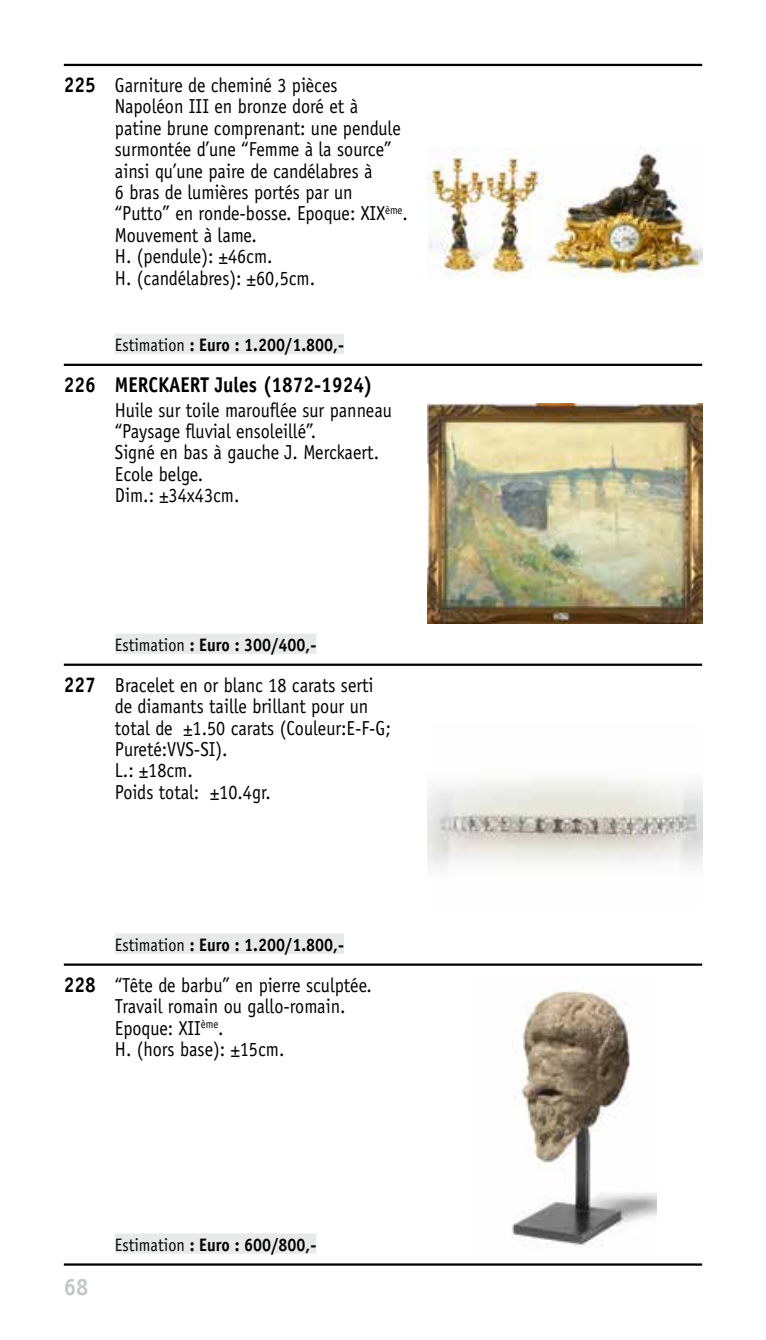
<style>
.page{position:relative;width:766px;height:1340px;background:#fff}
.page>*{position:absolute;margin:0;border:0;box-sizing:border-box;transform-origin:0 0}
.t1{font:700 23.62px "Officina Sans Std";color:#c5c7c7;scale:.94 1}
.t2{font:700 21.38px "Officina Sans Std";color:#000;scale:.9 1}
.t3{font:20.25px/21.4px "Officina Sans Std";color:#000;scale:.9 1}
.t4{font:700 18px "Officina Sans Std";color:#000;scale:.9 1}
.s1{font-weight:700;font-size:21.38px}
.s2{font-weight:400}
</style>
<div class="page">
<img style="left:427px;top:147px;width:275px;height:131px">
<div style="left:115px;top:334px;width:229px;height:20px;background:#e8e9e9"></div>
<img style="left:427px;top:404px;width:275px;height:219px">
<div style="left:115px;top:633px;width:201px;height:21px;background:#e8e9e9"></div>
<img style="left:427px;top:779px;width:275px;height:87px">
<div style="left:115px;top:933px;width:229px;height:20px;background:#e8e9e9"></div>
<img style="left:512px;top:989px;width:144px;height:258px">
<div style="left:115px;top:1233px;width:201px;height:20px;background:#e8e9e9"></div>
<hr style="left:64px;top:64px;width:638px;height:2px;background:#000">
<hr style="left:64px;top:364px;width:638px;height:2px;background:#000">
<hr style="left:64px;top:663px;width:638px;height:3px;background:#000">
<hr style="left:64px;top:963px;width:638px;height:2px;background:#000">
<hr style="left:64px;top:1263px;width:638px;height:2px;background:#000">
<p class="t3" style="left:115px;top:75px;width:327px;text-indent:-51px"><span class="s1">225</span> Garniture de cheminé 3 pièces<br>Napoléon III en bronze doré et à patine brune comprenant: une pendule surmontée d’une “Femme à la source” ainsi qu’une paire de candélabres à<br>6 bras de lumières portés par un “Putto” en ronde-bosse. Epoque: XIX<sup>ème</sup>.<br>Mouvement à lame.<br>H. (pendule): ±46cm.<br>H. (candélabres): ±60,5cm.</p>
<p class="t4" style="left:115px;top:333px;width:256px"><span class="s2">Estimation</span> : Euro : 1.200/1.800,-</p>
<p class="t2" style="left:64px;top:371px;width:344px">226 MERCKAERT Jules (1872-1924)</p>
<p class="t3" style="left:115px;top:399px;width:309px">Huile sur toile marouflée sur panneau “Paysage fluvial ensoleillé”.<br>Signé en bas à gauche J. Merckaert.<br>Ecole belge.<br>Dim.: ±34x43cm.</p>
<p class="t4" style="left:115px;top:633px;width:225px"><span class="s2">Estimation</span> : Euro : 300/400,-</p>
<p class="t3" style="left:115px;top:674px;width:308px;text-indent:-51px"><span class="s1">227</span> Bracelet en or blanc 18 carats serti de diamants taille brillant pour un total de ±1.50 carats (Couleur:E-F-G;<br>Pureté:VVS-SI).<br>L.: ±18cm.<br>Poids total: ±10.4gr.</p>
<p class="t4" style="left:115px;top:933px;width:256px"><span class="s2">Estimation</span> : Euro : 1.200/1.800,-</p>
<p class="t3" style="left:115px;top:974px;width:287px;text-indent:-51px"><span class="s1">228</span> “Tête de barbu” en pierre sculptée.<br>Travail romain ou gallo-romain.<br>Epoque: XII<sup>ème</sup>.<br>H. (hors base): ±15cm.</p>
<p class="t1" style="left:64px;top:1272px;width:28px">68</p>
<p class="t4" style="left:115px;top:1233px;width:225px"><span class="s2">Estimation</span> : Euro : 600/800,-</p>
</div>
